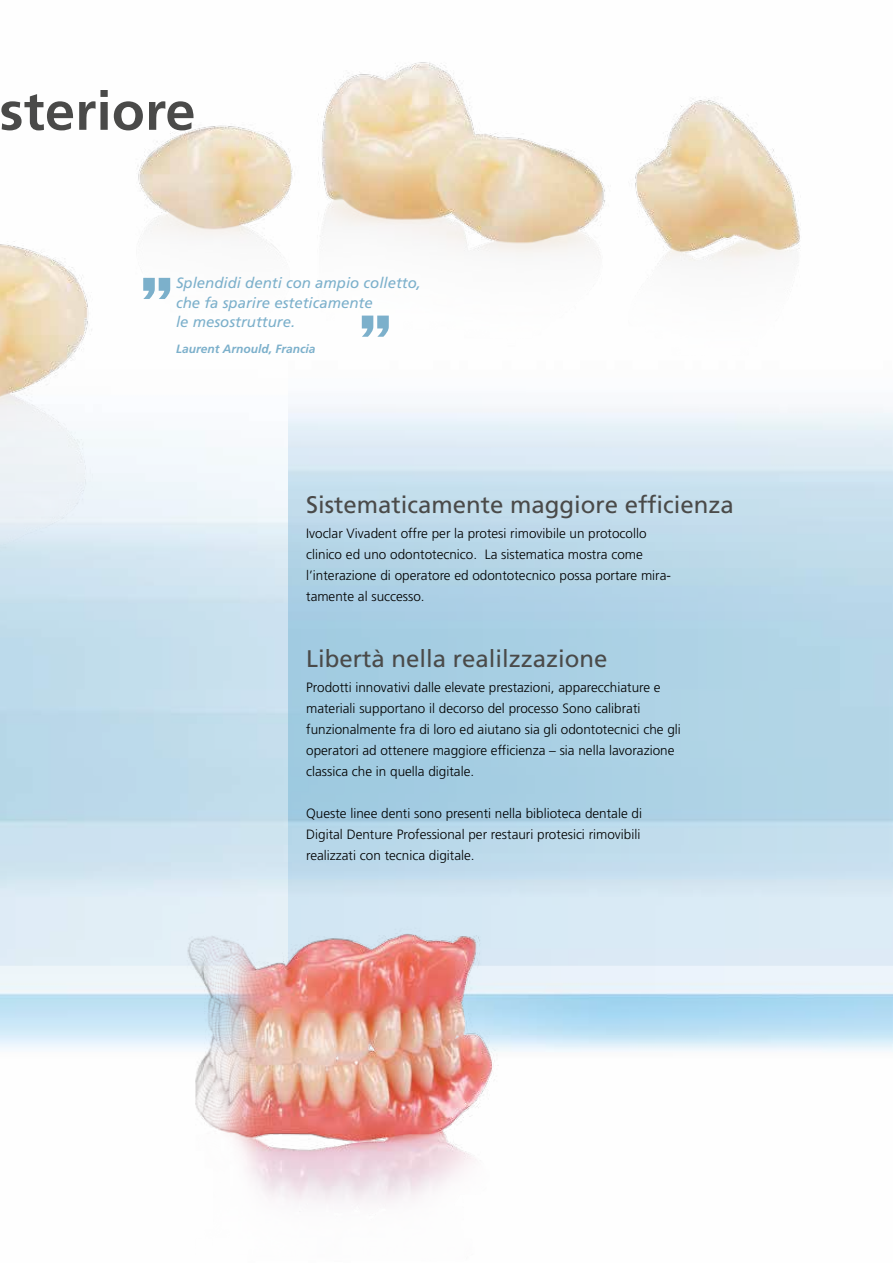
<style>
.page{position:relative;width:893px;height:1263px;background:#fff}
.page>*{position:absolute;margin:0;border:0;box-sizing:border-box;transform-origin:0 0}
.t1{font:75px "Helvetica Inserat";color:#7cb0cb}
.t2{font:700 54px "Frutiger";letter-spacing:.005em;color:#4a4a49}
.t3{font:24px "Frutiger";color:#4a4a49}
.t4{font:italic 15px/19.5px "Frutiger";color:#7cb0cb}
.t5{font:300 13.5px/21px "Frutiger";color:#000}
.t6{font:italic 700 12px "Frutiger";color:#7cb0cb}
</style>
<div class="page">
<img style="left:0;top:240px;width:120px;height:588px">
<img style="left:120px;top:61px;width:692px;height:359px">
<img style="left:102px;top:894px;width:479px;height:368px">
<h2 class="t2" style="left:-1px;top:79px;width:197px">steriore</h2>
<p class="t4" style="left:176px;top:273px;width:247px">Splendidi denti con ampio colletto, che fa sparire esteticamente<br>le mesostrutture.</p>
<p class="t6" style="left:176px;top:342px;width:141px">Laurent Arnould, Francia</p>
<h1 class="t1" style="left:138px;top:216px;width:39px">„</h1>
<h1 class="t1" style="left:357px;top:254px;width:39px">„</h1>
<h3 class="t3" style="left:306px;top:491px;width:429px">Sistematicamente maggiore efficienza</h3>
<p class="t5" style="left:306px;top:523px;width:366px">Ivoclar Vivadent offre per la protesi rimovibile un protocollo clinico ed uno odontotecnico. La sistematica mostra come l’interazione di operatore ed odontotecnico possa portare mira&shy;tamente al successo.</p>
<h3 class="t3" style="left:306px;top:645px;width:303px">Libertà nella realilzzazione</h3>
<p class="t5" style="left:306px;top:677px;width:376px">Prodotti innovativi dalle elevate prestazioni, apparecchiature e materiali supportano il decorso del processo Sono calibrati funzionalmente fra di loro ed aiutano sia gli odontotecnici che gli operatori ad ottenere maggiore efficienza – sia nella lavorazione classica che in quella digitale.</p>
<p class="t5" style="left:306px;top:803px;width:337px;text-align:justify">Queste linee denti sono presenti nella biblioteca dentale di Digital Denture Professional per restauri protesici rimovibili realizzati con tecnica digitale.</p>
</div>
